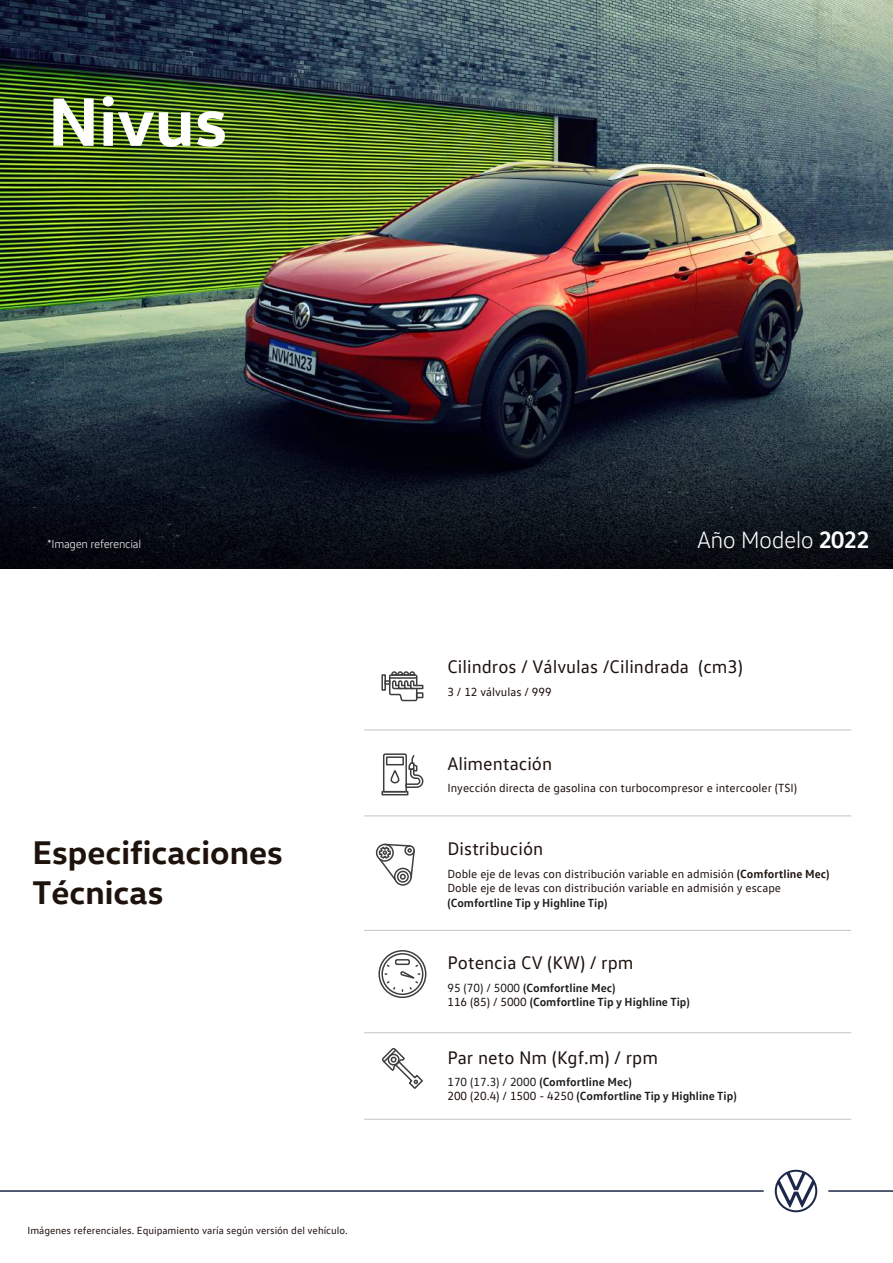
<style>
.page{position:relative;width:893px;height:1263px;background:#fff}
.page>*{position:absolute;margin:0;border:0;box-sizing:border-box;transform-origin:0 0}
.t1{font:700 69.6px "VW Head";color:#fff}
.t2{font:700 33.3px/40px "VW Head";color:#1e120d}
.t3{font:300 24px "VW Text";letter-spacing:-.025em;color:#fff}
.t4{font:18.6px "VW Text";color:#1e120d}
.t5{font:12px/14.4px "VW Text";color:#1e120d}
.t6{font:700 12px/14.4px "VW Text";color:#1c1c1a}
.t7{font:300 12px "VW Text";letter-spacing:-.025em;color:#fff}
.t8{font:10.5px "VW Text";color:#1e120d}
.s1{font-weight:700}
.s2{font-weight:700;color:#1c1c1a}
.s3{font-weight:400}
.s4{color:#1e120d}
.s5{font-weight:400;color:#1e120d}
</style>
<div class="page">
<img style="left:0;top:0;width:893px;height:399px">
<svg style="left:0;top:399px;width:893px;height:169px;background:#111823"></svg>
<hr style="left:364px;top:930px;width:487px;height:1px;background:#c2c3ca">
<hr style="left:364px;top:1032px;width:487px;height:1px;background:#c2c3ca">
<hr style="left:364px;top:1119px;width:487px;height:1px;background:#c2c3ca">
<hr style="left:364px;top:815px;width:487px;height:1px;background:#c2c3ca">
<hr style="left:364px;top:730px;width:487px;height:1px;background:#c2c3ca">
<div style="left:381px;top:953px;width:42px;height:42px;border:2px solid #3e3e3d;border-radius:50%"></div>
<div style="left:395px;top:959px;width:15px;height:6px;border:2px solid #3e3e3d;border-radius:2px"></div>
<div style="left:378px;top:950px;width:48px;height:48px;border:2px solid #3e3e3d;border-radius:50%"></div>
<svg style="left:385px;top:963px;width:35px;height:28px"></svg>
<div style="left:381px;top:674px;width:5px;height:17px;border:2px solid #3e3e3d"></div>
<svg style="left:384px;top:671px;width:40px;height:31px"></svg>
<div style="left:381px;top:791px;width:27px;height:4px;border:2px solid #3e3e3d"></div>
<svg style="left:382px;top:753px;width:42px;height:40px"></svg>
<svg style="left:382px;top:1048px;width:41px;height:41px"></svg>
<div style="left:394px;top:868px;width:18px;height:18px;border:2px solid #3e3e3d;border-radius:50%"></div>
<div style="left:376px;top:844px;width:18px;height:18px;border:2px solid #3e3e3d;border-radius:50%"></div>
<svg style="left:378px;top:843px;width:37px;height:41px"></svg>
<svg style="left:775px;top:1170px;width:42px;height:42px"></svg>
<hr style="left:828px;top:1190px;width:65px;height:2px;background:#1d2749">
<hr style="left:0;top:1190px;width:764px;height:2px;background:#1d2749">
<h1 class="t1" style="left:48px;top:77px;width:181px">Nivus</h1>
<p class="t7" style="left:47px;top:537px;width:95px">*Imagen referencial</p>
<h3 class="t3" style="left:697px;top:526px;width:174px">Año Modelo <span class="s1">2022</span></h3>
<h3 class="t4" style="left:447px;top:655px;width:297px">Cilindros / Válvulas /Cilindrada (cm3)</h3>
<p class="t5" style="left:447px;top:684px;width:106px">3 / 12 válvulas / 999</p>
<h2 class="t2" style="left:33px;top:831px;width:252px">Especificaciones<br>Técnicas</h2>
<p class="t8" style="left:27px;top:1224px;width:322px">Imágenes referenciales. Equipamiento varía según versión del vehículo.</p>
<h3 class="t4" style="left:447px;top:752px;width:106px">Alimentación</h3>
<p class="t5" style="left:447px;top:781px;width:351px">Inyección directa de gasolina con turbocompresor e intercooler (TSI)</p>
<h3 class="t4" style="left:447px;top:837px;width:97px">Distribución</h3>
<p class="t5" style="left:447px;top:866px;width:384px">Doble eje de levas con distribución variable en admisión <span class="s1">(Comfortline Mec)<br></span>Doble eje de levas con distribución variable en admisión y escape <span class="s1">(</span><span class="s2">Comfortline Tip y Highline Tip)</span></p>
<h3 class="t4" style="left:447px;top:951px;width:188px">Potencia CV (KW) / rpm</h3>
<p class="t6" style="left:447px;top:980px;width:244px"><span class="s3">95 (70) / 5000</span> <span class="s4">(</span>Comfortline Mec)<br><span class="s5">116 (85) / 5000</span> <span class="s4">(</span>Comfortline Tip y Highline Tip)</p>
<h3 class="t4" style="left:447px;top:1046px;width:212px">Par neto Nm (Kgf.m) / rpm</h3>
<p class="t6" style="left:447px;top:1075px;width:291px;line-height:13.5px"><span class="s3">170 (17.3) / 2000</span> <span class="s4">(</span>Comfortline Mec)<br><span class="s5">200 (20.4) / 1500 - 4250</span> <span class="s4">(</span>Comfortline Tip y Highline Tip)</p>
</div>
